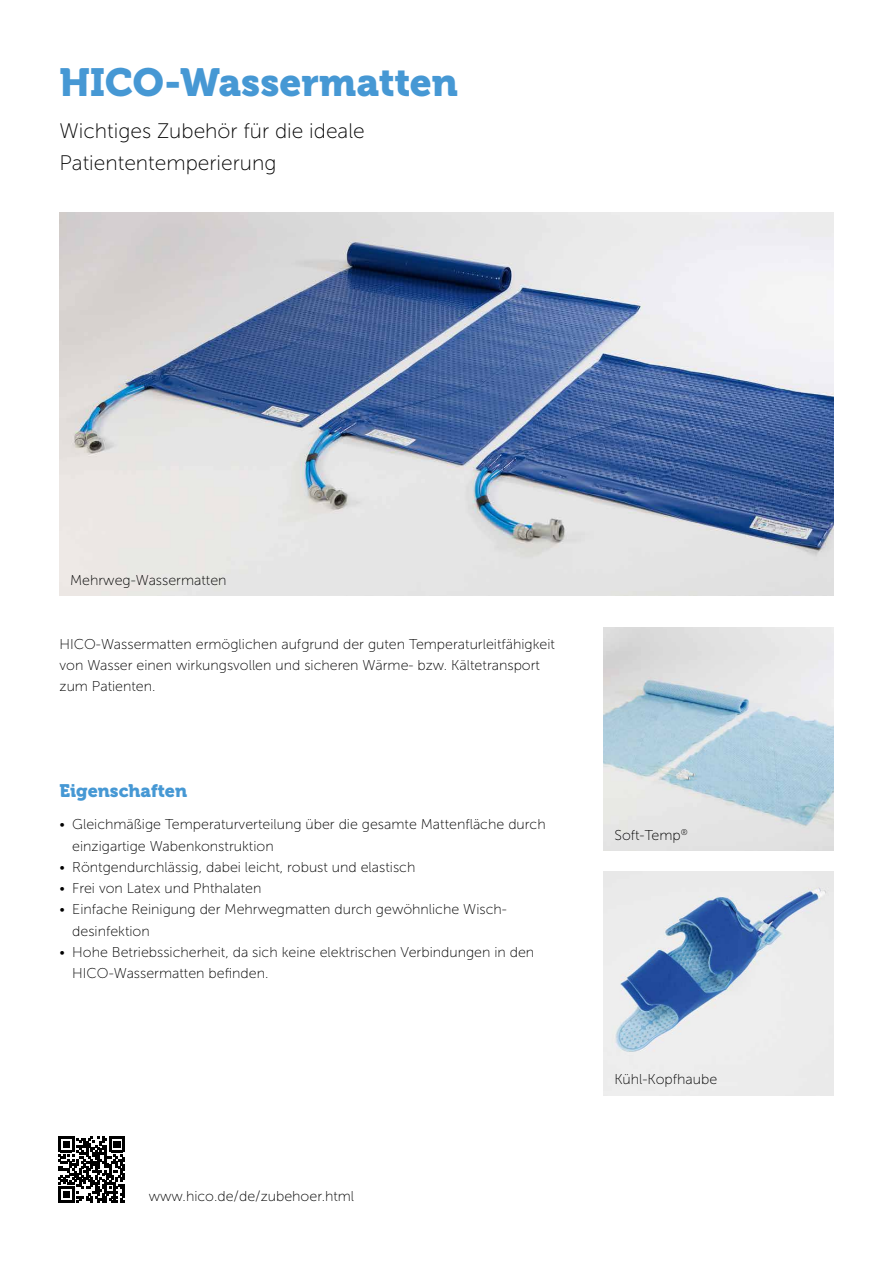
<style>
.page{position:relative;width:893px;height:1263px;background:#fff}
.page>*{position:absolute;margin:0;border:0;box-sizing:border-box;transform-origin:0 0}
.t1{font:39px "Museo 900";color:#4698d4}
.t2{font:21px/32px "Museo Sans 100";color:#000}
.t3{font:18px "Museo 900";color:#4698d4}
.t4{font:14.25px/21.3px "Museo Sans 100";color:#000}
</style>
<div class="page">
<img style="left:60px;top:213px;width:773px;height:382px">
<img style="left:604px;top:627px;width:229px;height:223px">
<img style="left:604px;top:872px;width:229px;height:223px">
<svg style="left:58px;top:1136px;width:67px;height:67px"></svg>
<h1 class="t1" style="left:60px;top:60px;width:400px">HICO-Wassermatten</h1>
<h2 class="t2" style="left:60px;top:115px;width:307px">Wichtiges Zubehör für die ideale<br>Patiententemperierung</h2>
<p class="t4" style="left:70px;top:569px;width:158px">Mehrweg-Wassermatten</p>
<p class="t4" style="left:60px;top:633px;width:497px">HICO-Wassermatten ermöglichen aufgrund der guten Temperaturleitfähigkeit von Wasser einen wirkungsvollen und sicheren Wärme- bzw. Kältetransport zum Patienten.</p>
<p class="t3" style="left:60px;top:781px;width:129px">Eigenschaften</p>
<p class="t4" style="left:72px;top:814px;width:475px;text-indent:-13px">• Gleichmäßige Temperaturverteilung über die gesamte Mattenfläche durch einzigartige Wabenkonstruktion</p>
<p class="t4" style="left:60px;top:856px;width:357px">• Röntgendurchlässig, dabei leicht, robust und elastisch</p>
<p class="t4" style="left:60px;top:878px;width:203px">• Frei von Latex und Phthalaten</p>
<p class="t4" style="left:72px;top:899px;width:435px;text-indent:-13px">• Einfache Reinigung der Mehrwegmatten durch gewöhnliche Wisch&shy;desinfektion</p>
<p class="t4" style="left:72px;top:941px;width:463px;text-indent:-13px">• Hohe Betriebssicherheit, da sich keine elektrischen Verbindungen in den<br>HICO-Wassermatten befinden.</p>
<p class="t4" style="left:149px;top:1186px;width:207px">www.hico.de/de/zubehoer.html</p>
<p class="t4" style="left:614px;top:824px;width:75px">Soft-Temp<sup>®</sup></p>
<p class="t4" style="left:614px;top:1069px;width:104px">Kühl-Kopfhaube</p>
</div>
